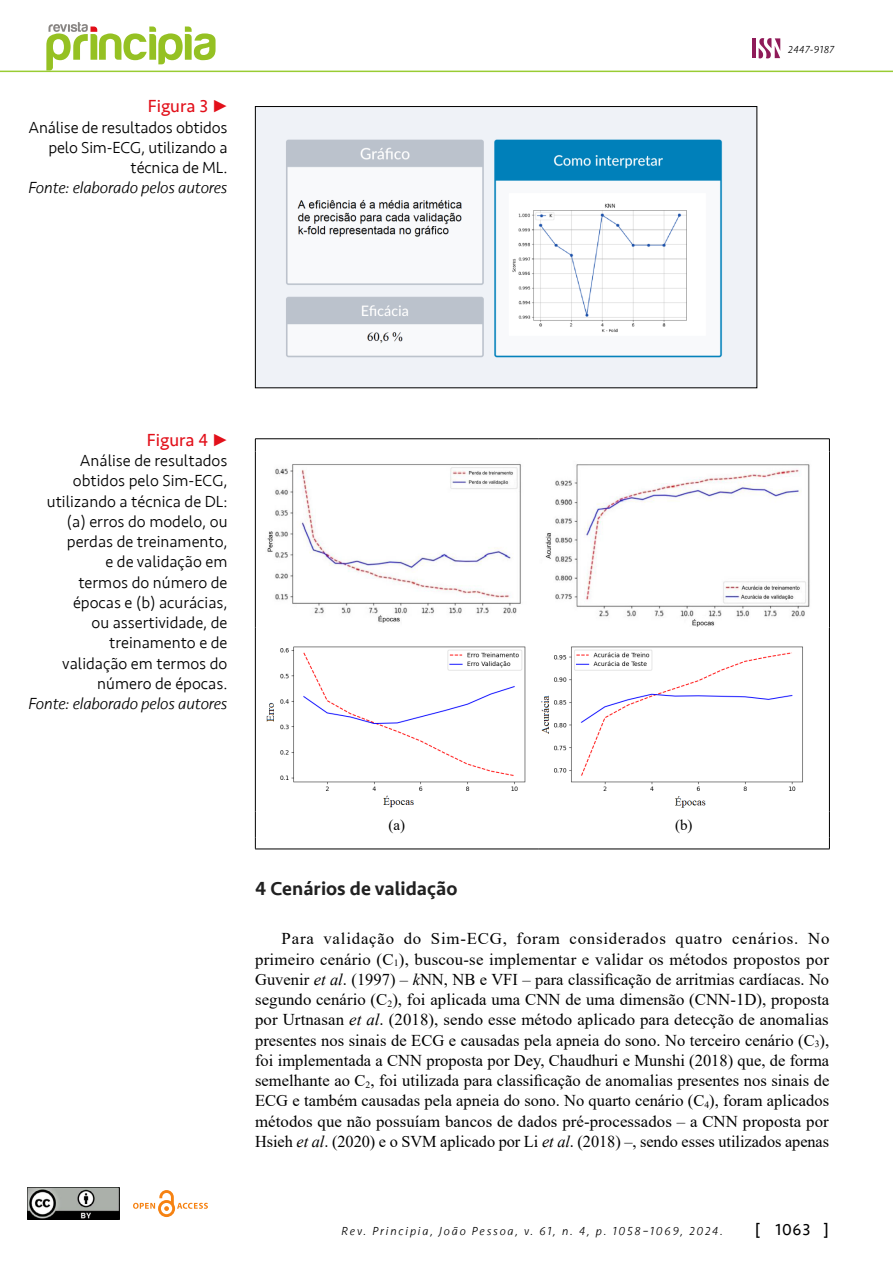
<style>
.page{position:relative;width:893px;height:1263px;background:#fff}
.page>*{position:absolute;margin:0;border:0;box-sizing:border-box;transform-origin:0 0}
.t1{font:500 19.5px "Seravek";color:#212121}
.t2{font:18px "Seravek";color:#e2101a}
.t3{font:16.5px/20.2px "Times New Roman";letter-spacing:-.005em;color:#000;text-align:justify}
.t4{font:300 16.5px/20.2px "Seravek";color:#000;text-align:right}
.t5{font:italic 300 16.5px "Seravek";letter-spacing:-.01em;color:#000}
.t6{font:16.5px "Seravek";color:#000}
.t7{font:15px "Times New Roman";color:#000}
.t8{font:italic 300 12px "Seravek";letter-spacing:.15em;color:#000}
.t9{font:italic 300 10.5px "Seravek";letter-spacing:.05em;color:#000}
.s1{font-style:italic}
</style>
<div class="page">
<hr style="left:0;top:71px;width:893px;height:1px;background:#9c3">
<img style="left:28px;top:1187px;width:91px;height:32px">
<svg style="left:133px;top:1190px;width:75px;height:27px"></svg>
<img style="left:257px;top:108px;width:498px;height:278px">
<div style="left:255px;top:106px;width:502px;height:282px;border:1px solid #000"></div>
<hr style="left:255px;top:438px;width:283px;height:1px;background:#000">
<svg style="left:255px;top:439px;width:1px;height:12px"></svg>
<hr style="left:538px;top:438px;width:292px;height:1px;background:#000">
<svg style="left:829px;top:439px;width:1px;height:12px"></svg>
<hr style="left:255px;top:451px;width:1px;height:176px;background:#000">
<hr style="left:829px;top:451px;width:1px;height:176px;background:#000">
<hr style="left:255px;top:627px;width:1px;height:185px;background:#000">
<hr style="left:829px;top:627px;width:1px;height:185px;background:#000">
<svg style="left:255px;top:812px;width:1px;height:37px"></svg>
<svg style="left:829px;top:812px;width:1px;height:37px"></svg>
<hr style="left:255px;top:849px;width:283px;height:1px;background:#000">
<hr style="left:538px;top:849px;width:292px;height:1px;background:#000">
<img style="left:267px;top:464px;width:254px;height:159px">
<img style="left:545px;top:464px;width:265px;height:163px">
<img style="left:266px;top:646px;width:537px;height:162px">
<svg style="left:46px;top:22px;width:170px;height:49px"></svg>
<hr style="left:752px;top:38px;width:3px;height:20px;background:#8f1b59">
<svg style="left:759px;top:38px;width:21px;height:20px"></svg>
<p class="t2" style="left:148px;top:92px;width:81px">Figura 3 •</p>
<p class="t4" style="left:29px;top:117px;width:200px">Análise de resultados obtidos pelo Sim-ECG, utilizando a técnica de ML.</p>
<p class="t5" style="left:28px;top:178px;width:201px">Fonte: elaborado pelos autores</p>
<p class="t9" style="left:788px;top:43px;width:48px">2447-9187</p>
<p class="t2" style="left:147px;top:426px;width:82px">Figura 4 •</p>
<p class="t4" style="left:47px;top:451px;width:182px">Análise de resultados obtidos pelo Sim-ECG, utilizando a técnica de DL: (a) erros do modelo, ou perdas de treinamento,<br>e de validação em<br>termos do número de épocas e (b) acurácias,<br>ou assertividade, de treinamento e de validação em termos do número de épocas.</p>
<p class="t5" style="left:28px;top:694px;width:201px">Fonte: elaborado pelos autores</p>
<p class="t7" style="left:388px;top:814px;width:18px">(a)</p>
<p class="t7" style="left:675px;top:814px;width:19px">(b)</p>
<p class="t1" style="left:255px;top:877px;width:204px">4 Cenários de validação</p>
<p class="t3" style="left:255px;top:928px;width:576px;text-indent:26px">Para validação do Sim-ECG, foram considerados quatro cenários. No primeiro cenário (C<sub>1</sub>), buscou-se implementar e validar os métodos propostos por Guvenir <span class="s1">et al</span>. (1997) – <span class="s1">k</span>NN, NB e VFI – para classificação de arritmias cardíacas. No segundo cenário (C<sub>2</sub>), foi aplicada uma CNN de uma dimensão (CNN-1D), proposta por Urtnasan <span class="s1">et al</span>. (2018), sendo esse método aplicado para detecção de anomalias presentes nos sinais de ECG e causadas pela apneia do sono. No terceiro cenário (C<sub>3</sub>), foi implementada a CNN proposta por Dey, Chaudhuri e Munshi (2018) que, de forma semelhante ao C<sub>2</sub>, foi utilizada para classificação de anomalias presentes nos sinais de ECG e também causadas pela apneia do sono. No quarto cenário (C<sub>4</sub>), foram aplicados métodos que não possuíam bancos de dados pré-processados – a CNN proposta por Hsieh <span class="s1">et al</span>. (2020) e o SVM aplicado por Li <span class="s1">et al</span>. (2018) –, sendo esses utilizados apenas</p>
<p class="t8" style="left:342px;top:1224px;width:383px">Rev. Principia, João Pessoa, v. 61, n. 4, p. 1058–1069, 2024.</p>
<p class="t6" style="left:755px;top:1216px;width:76px">[ 1063 ]</p>
</div>
